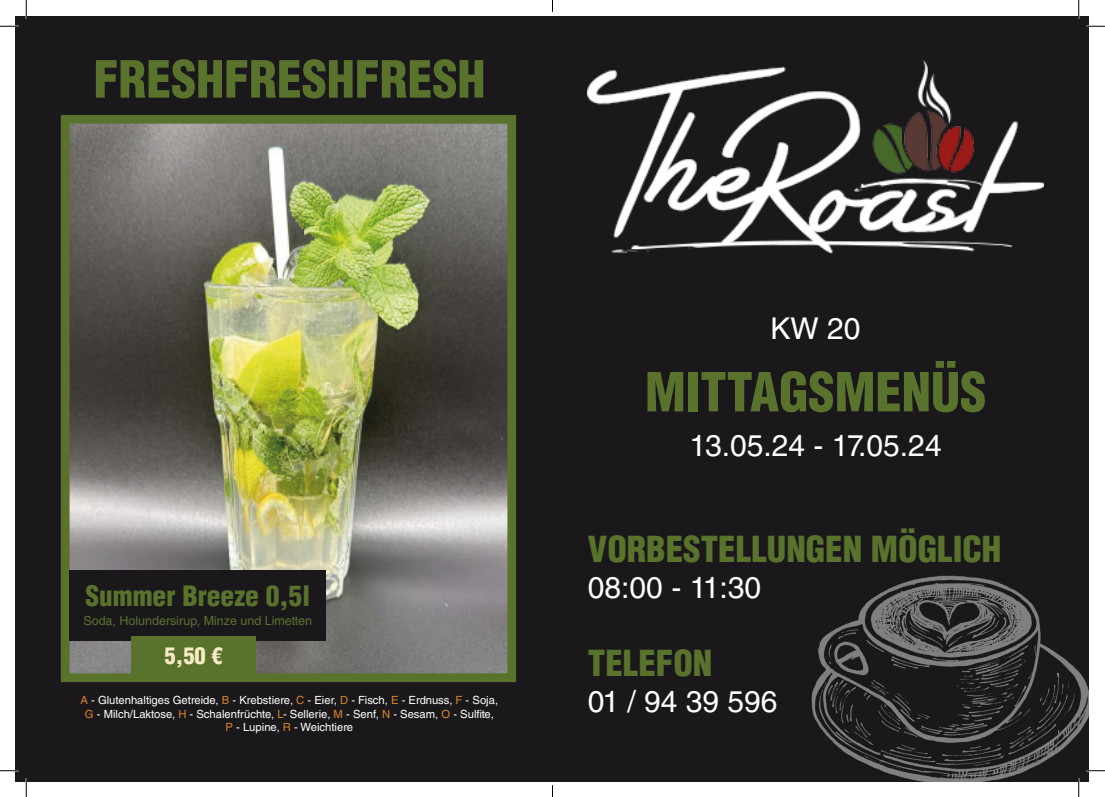
<style>
.page{position:relative;width:1105px;height:797px;background:#fff}
.page>*{position:absolute;margin:0;border:0;box-sizing:border-box;transform-origin:0 0}
.t1{font:900 condensed 52.5px "Helvetica LT Std";color:#59722c}
.t2{font:900 condensed 50px "Helvetica LT Std";color:#59722c}
.t3{font:900 condensed 35px "Helvetica LT Std";color:#59722c}
.t4{font:30px "Helvetica LT Std";color:#fff}
.t5{font:900 condensed 27.5px "Helvetica LT Std";color:#59722c}
.t6{font:900 condensed 22.5px "Helvetica LT Std";color:#f7eac5}
.t7{font:12.5px "Helvetica LT Std";color:#59722c}
.t8{font:11.25px "Helvetica LT Std";color:#fff}
.s1{color:#d78329}
</style>
<div class="page">
<div style="left:16px;top:16px;width:1073px;height:765px;background:#1b181c"></div>
<img style="left:588px;top:60px;width:455px;height:194px">
<img style="left:811px;top:575px;width:278px;height:206px">
<img style="left:71px;top:125px;width:435px;height:547px">
<div style="left:61px;top:115px;width:455px;height:567px;border:9px solid #59722c"></div>
<div style="left:70px;top:570px;width:256px;height:71px;background:#1b181c"></div>
<div style="left:132px;top:637px;width:124px;height:38px;background:#59722c"></div>
<svg style="left:0;top:25px;width:19px;height:2px"></svg>
<svg style="left:1086px;top:25px;width:19px;height:2px"></svg>
<svg style="left:0;top:770px;width:19px;height:1px"></svg>
<svg style="left:1086px;top:770px;width:19px;height:1px"></svg>
<svg style="left:25px;top:0;width:2px;height:19px"></svg>
<svg style="left:25px;top:778px;width:2px;height:19px"></svg>
<svg style="left:1078px;top:0;width:1px;height:19px"></svg>
<svg style="left:1078px;top:778px;width:1px;height:19px"></svg>
<svg style="left:552px;top:785px;width:1px;height:12px"></svg>
<p class="t2" style="left:93px;top:48px;width:393px">FRESHFRESHFRESH</p>
<p class="t5" style="left:85px;top:579px;width:226px">Summer Breeze 0,5l</p>
<p class="t7" style="left:83px;top:613px;width:230px">Soda, Holundersirup, Minze und Limetten</p>
<p class="t6" style="left:165px;top:641px;width:60px">5,50 €</p>
<p class="t8" style="left:81px;top:694px;width:419px"><span class="s1">A</span> - Glutenhaltiges Getreide, <span class="s1">B</span> - Krebstiere, <span class="s1">C</span> - Eier, <span class="s1">D</span> - Fisch, <span class="s1">E</span> - Erdnuss, <span class="s1">F</span> - Soja,</p>
<p class="t8" style="left:85px;top:707px;width:410px"><span class="s1">G</span> - Milch/Laktose, <span class="s1">H</span> - Schalenfrüchte, <span class="s1">L</span>- Sellerie, <span class="s1">M</span> - Senf, <span class="s1">N</span> - Sesam, <span class="s1">O</span> - Sulfite,</p>
<p class="t8" style="left:226px;top:721px;width:129px"><span class="s1">P</span> - Lupine, <span class="s1">R</span> - Weichtiere</p>
<p class="t4" style="left:771px;top:310px;width:92px">KW 20</p>
<p class="t1" style="left:645px;top:359px;width:343px">MITTAGSMENÜS</p>
<p class="t4" style="left:689px;top:427px;width:254px">13.05.24 - 17.05.24</p>
<p class="t3" style="left:588px;top:527px;width:415px">VORBESTELLUNGEN MÖGLICH</p>
<p class="t4" style="left:588px;top:570px;width:175px">08:00 - 11:30</p>
<p class="t3" style="left:588px;top:641px;width:126px">TELEFON</p>
<p class="t4" style="left:588px;top:684px;width:191px">01 / 94 39 596</p>
</div>
